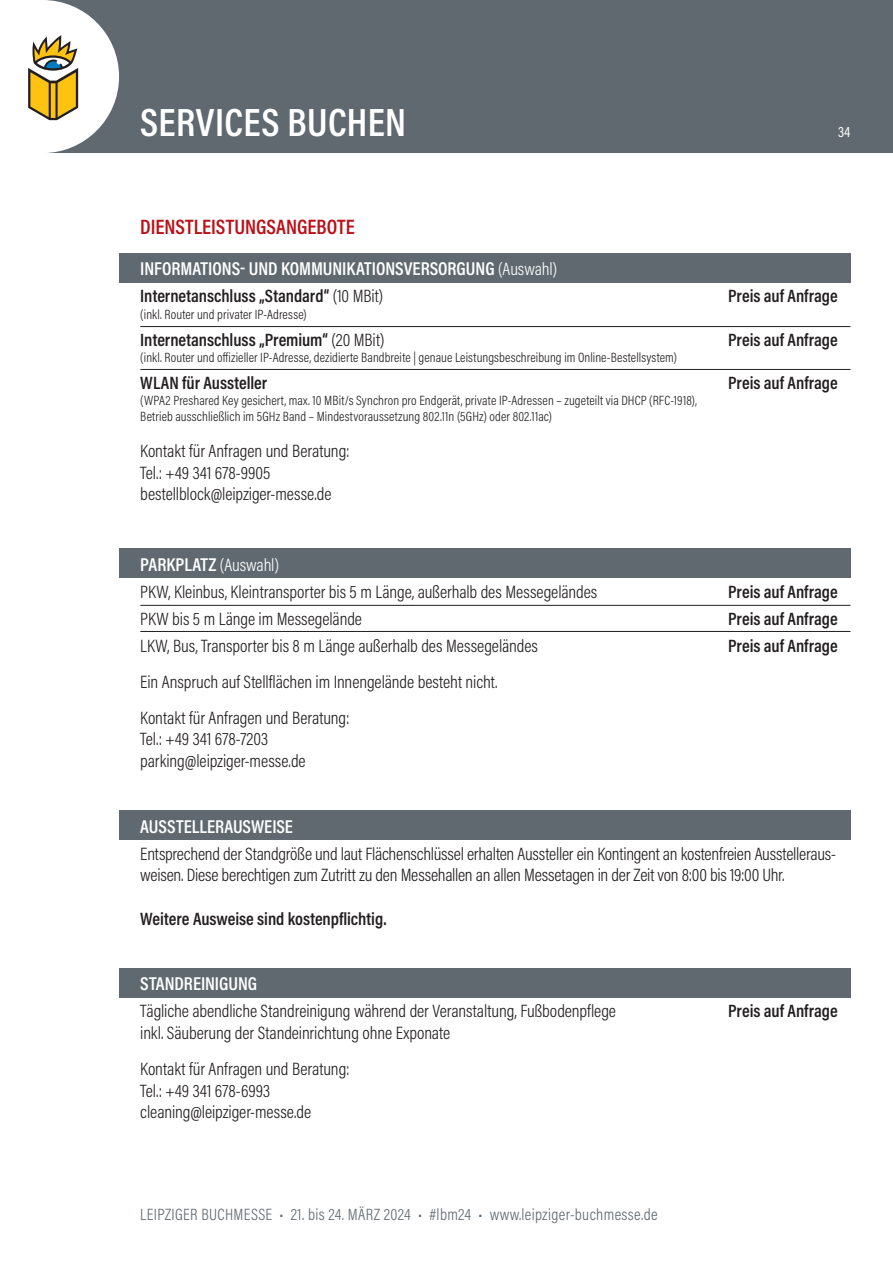
<style>
.page{position:relative;width:893px;height:1263px;background:#fff}
.page>*{position:absolute;margin:0;border:0;box-sizing:border-box;transform-origin:0 0}
.t1{font:600 39.75px "Acumin Pro Cond";letter-spacing:.01em;color:#fff}
.t2{font:600 21px "Acumin Pro Cond";color:#bb1018}
.t3{font:600 18.75px "Acumin Pro Cond";letter-spacing:-.005em;color:#fff}
.t4{font:300 18px/21.6px "Acumin Pro Cond";letter-spacing:-.005em;color:#231f20}
.t5{font:600 18px "Acumin Pro Cond";letter-spacing:-.005em;color:#231f20}
.t6{font:300 16.5px "Acumin Pro Cond";letter-spacing:.02em;color:#5f696f}
.t7{font:15px "Acumin Pro Cond";color:#fff}
.t8{font:300 13.5px/16.2px "Acumin Pro Cond";letter-spacing:.005em;color:#231f20}
.s1{font-weight:300;font-size:18px}
.s2{font-weight:300}
</style>
<div class="page">
<div style="left:43px;top:0;width:850px;height:153px;background:#5f696f"></div>
<svg style="left:28px;top:0;width:91px;height:153px"></svg>
<div style="left:119px;top:968px;width:731px;height:30px;background:#5f696f"></div>
<div style="left:119px;top:810px;width:731px;height:30px;background:#5f696f"></div>
<div style="left:119px;top:253px;width:731px;height:30px;background:#5f696f"></div>
<div style="left:119px;top:549px;width:731px;height:29px;background:#5f696f"></div>
<hr style="left:140px;top:326px;width:710px;height:1px;background:#231f20">
<hr style="left:140px;top:369px;width:710px;height:1px;background:#231f20">
<hr style="left:140px;top:605px;width:710px;height:1px;background:#231f20">
<hr style="left:140px;top:631px;width:710px;height:1px;background:#231f20">
<h1 class="t1" style="left:140px;top:96px;width:267px">SERVICES BUCHEN</h1>
<p class="t2" style="left:140px;top:213px;width:216px">DIENSTLEISTUNGSANGEBOTE</p>
<p class="t7" style="left:838px;top:122px;width:14px">34</p>
<p class="t3" style="left:140px;top:257px;width:418px">INFORMATIONS- UND KOMMUNIKATIONSVERSORGUNG <span class="s1">(Auswahl)</span></p>
<p class="t5" style="left:140px;top:284px;width:244px">Internetanschluss „Standard“ <span class="s2">(10 MBit)</span></p>
<p class="t5" style="left:728px;top:284px;width:111px">Preis auf Anfrage</p>
<p class="t8" style="left:140px;top:306px;width:168px">(inkl. Router und privater IP-Adresse)</p>
<p class="t5" style="left:140px;top:327px;width:246px">Internetanschluss „Premium“ <span class="s2">(20 MBit)</span></p>
<p class="t5" style="left:728px;top:327px;width:111px">Preis auf Anfrage</p>
<p class="t8" style="left:140px;top:349px;width:538px">(inkl. Router und offizieller IP-Adresse, dezidierte Bandbreite | genaue Leistungsbeschreibung im Online-Bestellsystem)</p>
<p class="t5" style="left:140px;top:371px;width:129px">WLAN für Aussteller</p>
<p class="t5" style="left:728px;top:371px;width:111px">Preis auf Anfrage</p>
<p class="t8" style="left:140px;top:392px;width:558px">(WPA2 Preshared Key gesichert, max. 10 MBit/s Synchron pro Endgerät, private IP-Adressen – zugeteilt via DHCP (RFC-1918),<br>Betrieb ausschließlich im 5GHz Band – Mindestvoraussetzung 802.11n (5GHz) oder 802.11ac)</p>
<p class="t4" style="left:140px;top:440px;width:211px">Kontakt für Anfragen und Beratung:<br>Tel.: +49 341 678-9905 bestellblock@leipziger-messe.de</p>
<p class="t3" style="left:140px;top:552px;width:140px">PARKPLATZ <span class="s1">(Auswahl)</span></p>
<p class="t4" style="left:140px;top:580px;width:459px">PKW, Kleinbus, Kleintransporter bis 5 m Länge, außerhalb des Messegeländes</p>
<p class="t5" style="left:728px;top:580px;width:111px">Preis auf Anfrage</p>
<p class="t4" style="left:140px;top:607px;width:223px">PKW bis 5 m Länge im Messegelände</p>
<p class="t5" style="left:728px;top:607px;width:111px">Preis auf Anfrage</p>
<p class="t4" style="left:140px;top:634px;width:399px">LKW, Bus, Transporter bis 8 m Länge außerhalb des Messegeländes</p>
<p class="t5" style="left:728px;top:634px;width:111px">Preis auf Anfrage</p>
<p class="t4" style="left:140px;top:663px;width:359px;line-height:36px">Ein Anspruch auf Stellflächen im Innengelände besteht nicht.<br>Kontakt für Anfragen und Beratung:</p>
<p class="t4" style="left:140px;top:728px;width:167px">Tel.: +49 341 678-7203 parking@leipziger-messe.de</p>
<p class="t3" style="left:140px;top:814px;width:154px">AUSSTELLERAUSWEISE</p>
<p class="t4" style="left:140px;top:842px;width:697px">Entsprechend der Standgröße und laut Flächenschlüssel erhalten Aussteller ein Kontingent an kostenfreien Ausstelleraus&shy;weisen. Diese berechtigen zum Zutritt zu den Messehallen an allen Messetagen in der Zeit von 8:00 bis 19:00 Uhr.</p>
<p class="t5" style="left:140px;top:906px;width:248px">Weitere Ausweise sind kostenpflichtig.</p>
<p class="t3" style="left:140px;top:971px;width:118px">STANDREINIGUNG</p>
<p class="t4" style="left:140px;top:1000px;width:477px">Tägliche abendliche Standreinigung während der Veranstaltung, Fußbodenpflege</p>
<p class="t5" style="left:728px;top:999px;width:111px">Preis auf Anfrage</p>
<p class="t4" style="left:140px;top:1014px;width:312px;line-height:36px">inkl. Säuberung der Standeinrichtung ohne Exponate<br>Kontakt für Anfragen und Beratung:</p>
<p class="t4" style="left:140px;top:1079px;width:172px">Tel.: +49 341 678-6993 cleaning@leipziger-messe.de</p>
<p class="t6" style="left:140px;top:1204px;width:519px">LEIPZIGER BUCHMESSE • 21. bis 24. MÄRZ 2024 • #lbm24 • www.leipziger-buchmesse.de</p>
</div>
